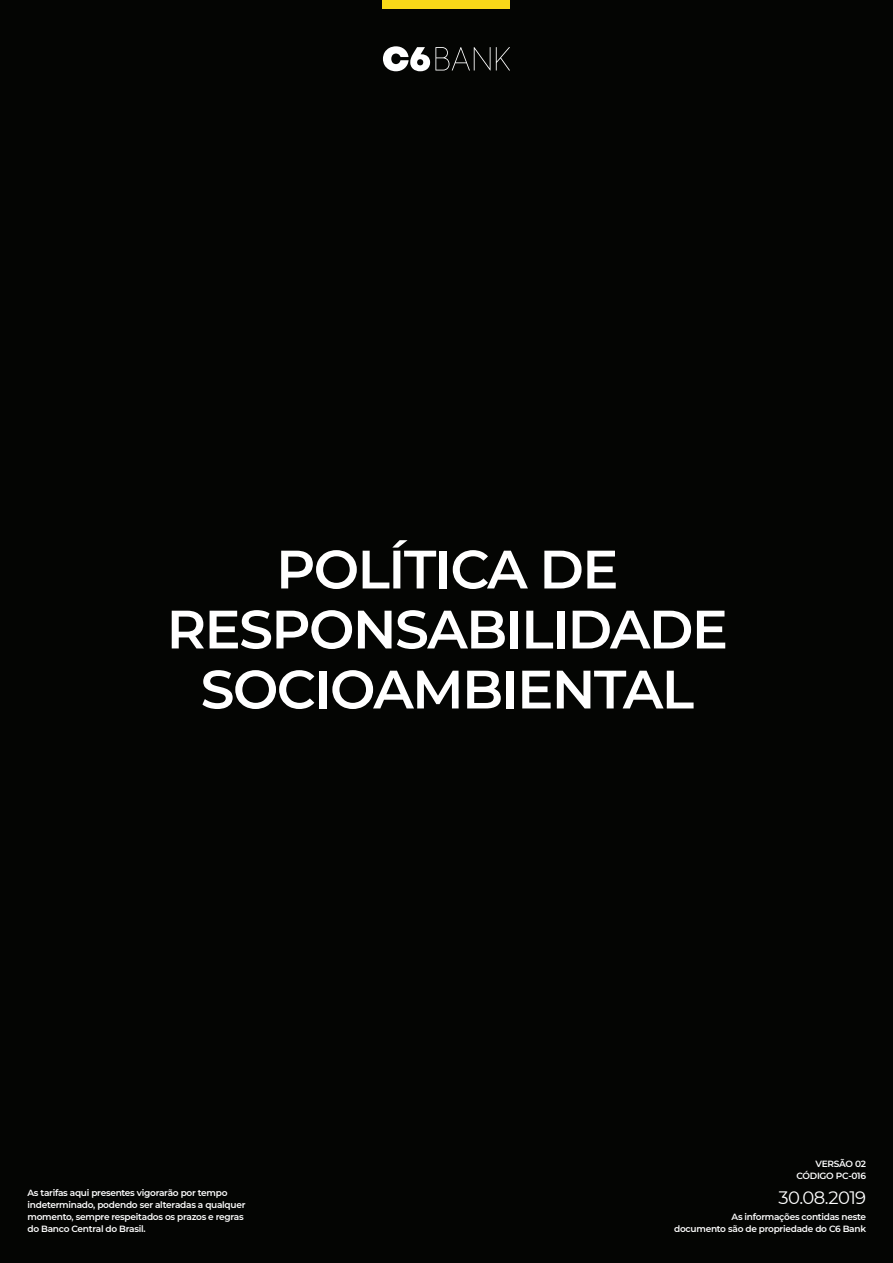
<style>
.page{position:relative;width:893px;height:1263px;background:#040503}
.page>*{position:absolute;margin:0;border:0;box-sizing:border-box;transform-origin:0 0}
.t1{font:600 54px/60px "Montserrat";letter-spacing:-.03em;color:#fff;text-align:center}
.t2{font:18px "Montserrat";letter-spacing:-.03em;color:#fff}
.t3{font:600 9px/12px "Montserrat";letter-spacing:-.03em;color:#fff;text-align:right}
</style>
<div class="page">
<div style="left:383px;top:0;width:127px;height:8px;background:#f9d818"></div>
<svg style="left:383px;top:46px;width:127px;height:25px"></svg>
<p class="t1" style="left:167px;top:537px;width:563px">POLÍTICA DE<br>RESPONSABILIDADE<br>SOCIOAMBIENTAL</p>
<p class="t3" style="left:28px;top:1187px;width:219px;text-align:left">As tarifas aqui presentes vigorarão por tempo indeterminado, podendo ser alteradas a qualquer momento, sempre respeitados os prazos e regras do Banco Central do Brasil.</p>
<p class="t3" style="left:796px;top:1157px;width:71px">VERSÃO 02<br>CÓDIGO PC-016</p>
<p class="t2" style="left:779px;top:1185px;width:89px">30.08.2019</p>
<p class="t3" style="left:674px;top:1210px;width:193px">As informações contidas neste<br>documento são de propriedade do C6 Bank</p>
</div>
